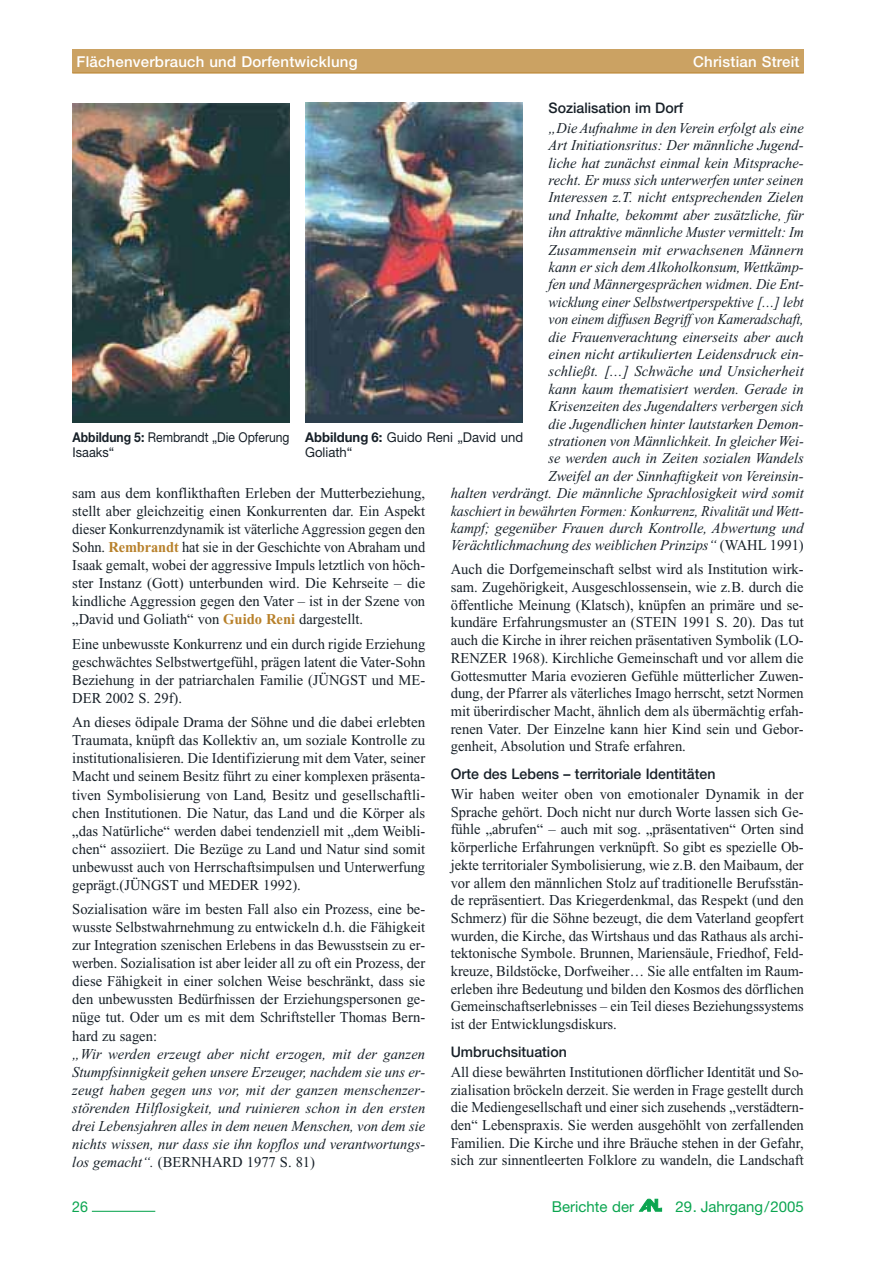
<style>
.page{position:relative;width:893px;height:1263px;background:#fff}
.page>*{position:absolute;margin:0;border:0;box-sizing:border-box;transform-origin:0 0}
.t1{font:15px/17.7px "Times New Roman";color:#172028;text-align:justify}
.t2{font:italic 15px/17.4px "Times New Roman";color:#172028;text-align:right;scale:.96 1}
.t3{font:italic 15px/18px "Times New Roman";color:#172028;text-align:justify}
.t4{font:500 15px "Helvetica Neue";letter-spacing:.015em;color:#fff}
.t5{font:15px "Helvetica Neue";color:#0ba550}
.t6{font:15px "Helvetica Neue";color:#0ba550;scale:.95 1}
.t7{font:500 14.55px "Helvetica Neue";color:#172028}
.t8{font:13.5px/15.3px "Helvetica Neue";color:#172028;scale:.9 1}
.t9{font:13.5px/15.3px "Helvetica Neue";color:#172028}
.s1{font-style:normal}
.s2{font-weight:700}
.s3{font-weight:700;color:#b8812b}
</style>
<div class="page">
<div style="left:72px;top:50px;width:732px;height:23px;background:#cba263"></div>
<hr style="left:72px;top:73px;width:732px;height:1px;background:#b8812b">
<svg style="left:639px;top:1199px;width:22px;height:12px"></svg>
<hr style="left:92px;top:1211px;width:63px;height:1px;background:#0ba550">
<img style="left:72px;top:103px;width:218px;height:320px">
<img style="left:305px;top:103px;width:218px;height:320px">
<p class="t4" style="left:77px;top:56px;width:282px">Flächenverbrauch und Dorfentwicklung</p>
<p class="t4" style="left:693px;top:56px;width:108px">Christian Streit</p>
<p class="t7" style="left:549px;top:103px;width:136px">Sozialisation im Dorf</p>
<p class="t2" style="left:451px;top:120px;width:369px">„Die Aufnahme in den Verein erfolgt als eine<br>Art Initiationsritus: Der männliche Jugend-<br>liche hat zunächst einmal kein Mitsprache-<br>recht. Er muss sich unterwerfen unter seinen<br>Interessen z.T. nicht entsprechenden Zielen<br>und Inhalte, bekommt aber zusätzliche, für<br>ihn attraktive männliche Muster vermittelt: Im<br>Zusammensein mit erwachsenen Männern<br>kann er sich dem Alkoholkonsum, Wettkämp-<br>fen und Männergesprächen widmen. Die Ent-<br>wicklung einer Selbstwertperspektive […] lebt<br>von einem diffusen Begriff von Kameradschaft,<br>die Frauenverachtung einerseits aber auch<br>einen nicht artikulierten Leidensdruck ein-<br>schließt. […] Schwäche und Unsicherheit<br>kann kaum thematisiert werden. Gerade in<br>Krisenzeiten des Jugendalters verbergen sich<br>die Jugendlichen hinter lautstarken Demon-<br>strationen von Männlichkeit. In gleicher Wei-<br>se werden auch in Zeiten sozialen Wandels<br>Zweifel an der Sinnhaftigkeit von Vereinsin-<br>halten verdrängt. Die männliche Sprachlosigkeit wird somit kaschiert in bewährten Formen: Konkurrenz, Rivalität und Wett&shy;kampf; gegenüber Frauen durch Kontrolle, Abwertung und Verächtlichmachung des weiblichen Prinzips“ <span class="s1">(WAHL 1991)</span></p>
<p class="t1" style="left:451px;top:562px;width:354px">Auch die Dorfgemeinschaft selbst wird als Institution wirk&shy;sam. Zugehörigkeit, Ausgeschlossensein, wie z.B. durch die öffentliche Meinung (Klatsch), knüpfen an primäre und se&shy;kundäre Erfahrungsmuster an (STEIN 1991 S. 20). Das tut auch die Kirche in ihrer reichen präsentativen Symbolik (LO-RENZER 1968). Kirchliche Gemeinschaft und vor allem die Gottesmutter Maria evozieren Gefühle mütterlicher Zuwen&shy;dung, der Pfarrer als väterliches Imago herrscht, setzt Normen mit überirdischer Macht, ähnlich dem als übermächtig erfah&shy;renen Vater. Der Einzelne kann hier Kind sein und Gebor&shy;genheit, Absolution und Strafe erfahren.</p>
<p class="t7" style="left:451px;top:769px;width:266px">Orte des Lebens – territoriale Identitäten</p>
<p class="t1" style="left:451px;top:787px;width:354px">Wir haben weiter oben von emotionaler Dynamik in der Sprache gehört. Doch nicht nur durch Worte lassen sich Ge&shy;fühle „abrufen“ – auch mit sog. „präsentativen“ Orten sind körperliche Erfahrungen verknüpft. So gibt es spezielle Ob&shy;jekte territorialer Symbolisierung, wie z.B. den Maibaum, der vor allem den männlichen Stolz auf traditionelle Berufsstän&shy;de repräsentiert. Das Kriegerdenkmal, das Respekt (und den Schmerz) für die Söhne bezeugt, die dem Vaterland geopfert wurden, die Kirche, das Wirtshaus und das Rathaus als archi&shy;tektonische Symbole. Brunnen, Mariensäule, Friedhof, Feld&shy;kreuze, Bildstöcke, Dorfweiher… Sie alle entfalten im Raum&shy;erleben ihre Bedeutung und bilden den Kosmos des dörflichen Gemeinschaftserlebnisses – ein Teil dieses Beziehungssystems ist der Entwicklungsdiskurs.</p>
<p class="t7" style="left:451px;top:1047px;width:118px">Umbruchsituation</p>
<p class="t1" style="left:451px;top:1064px;width:354px">All diese bewährten Institutionen dörflicher Identität und So&shy;zialisation bröckeln derzeit. Sie werden in Frage gestellt durch die Mediengesellschaft und einer sich zusehends „verstädtern&shy;den“ Lebenspraxis. Sie werden ausgehöhlt von zerfallenden Familien. Die Kirche und ihre Bräuche stehen in der Gefahr, sich zur sinnentleerten Folklore zu wandeln, die Landschaft</p>
<p class="t8" style="left:73px;top:431px;width:243px"><span class="s2">Abbildung 5:</span> Rembrandt „Die Opferung<br>Isaaks“</p>
<p class="t9" style="left:305px;top:431px;width:219px"><span class="s2">Abbildung 6:</span> Guido Reni „David und<br>Goliath“</p>
<p class="t1" style="left:72px;top:485px;width:354px">sam aus dem konflikthaften Erleben der Mutterbeziehung, stellt aber gleichzeitig einen Konkurrenten dar. Ein Aspekt dieser Konkurrenzdynamik ist väterliche Aggression gegen den Sohn. <span class="s3">Rembrandt</span> hat sie in der Geschichte von Abraham und Isaak gemalt, wobei der aggressive Impuls letztlich von höch&shy;ster Instanz (Gott) unterbunden wird. Die Kehrseite – die kindliche Aggression gegen den Vater – ist in der Szene von „David und Goliath“ von <span class="s3">Guido Reni</span> dargestellt.</p>
<p class="t1" style="left:72px;top:636px;width:354px">Eine unbewusste Konkurrenz und ein durch rigide Erziehung geschwächtes Selbstwertgefühl, prägen latent die Vater-Sohn Beziehung in der patriarchalen Familie (JÜNGST und ME-DER 2002 S. 29f).</p>
<p class="t1" style="left:72px;top:715px;width:354px">An dieses ödipale Drama der Söhne und die dabei erlebten Traumata, knüpft das Kollektiv an, um soziale Kontrolle zu institutionalisieren. Die Identifizierung mit dem Vater, seiner Macht und seinem Besitz führt zu einer komplexen präsenta&shy;tiven Symbolisierung von Land, Besitz und gesellschaftli&shy;chen Institutionen. Die Natur, das Land und die Körper als „das Natürliche“ werden dabei tendenziell mit „dem Weibli&shy;chen“ assoziiert. Die Bezüge zu Land und Natur sind somit unbewusst auch von Herrschaftsimpulsen und Unterwerfung geprägt.(JÜNGST und MEDER 1992).</p>
<p class="t1" style="left:72px;top:902px;width:354px">Sozialisation wäre im besten Fall also ein Prozess, eine be&shy;wusste Selbstwahrnehmung zu entwickeln d.h. die Fähigkeit zur Integration szenischen Erlebens in das Bewusstsein zu er&shy;werben. Sozialisation ist aber leider all zu oft ein Prozess, der diese Fähigkeit in einer solchen Weise beschränkt, dass sie den unbewussten Bedürfnissen der Erziehungspersonen ge&shy;nüge tut. Oder um es mit dem Schriftsteller Thomas Bern&shy;hard zu sagen:</p>
<p class="t3" style="left:72px;top:1046px;width:354px">„Wir werden erzeugt aber nicht erzogen, mit der ganzen Stumpfsinnigkeit gehen unsere Erzeuger, nachdem sie uns er&shy;zeugt haben gegen uns vor, mit der ganzen menschenzer&shy;störenden Hilflosigkeit, und ruinieren schon in den ersten drei Lebensjahren alles in dem neuen Menschen, von dem sie nichts wissen, nur dass sie ihn kopflos und verantwortungs&shy;los gemacht“. <span class="s1">(BERNHARD 1977 S. 81)</span></p>
<p class="t6" style="left:72px;top:1201px;width:18px">26</p>
<p class="t5" style="left:552px;top:1201px;width:84px">Berichte der</p>
<p class="t5" style="left:675px;top:1201px;width:130px">29. Jahrgang/2005</p>
</div>
